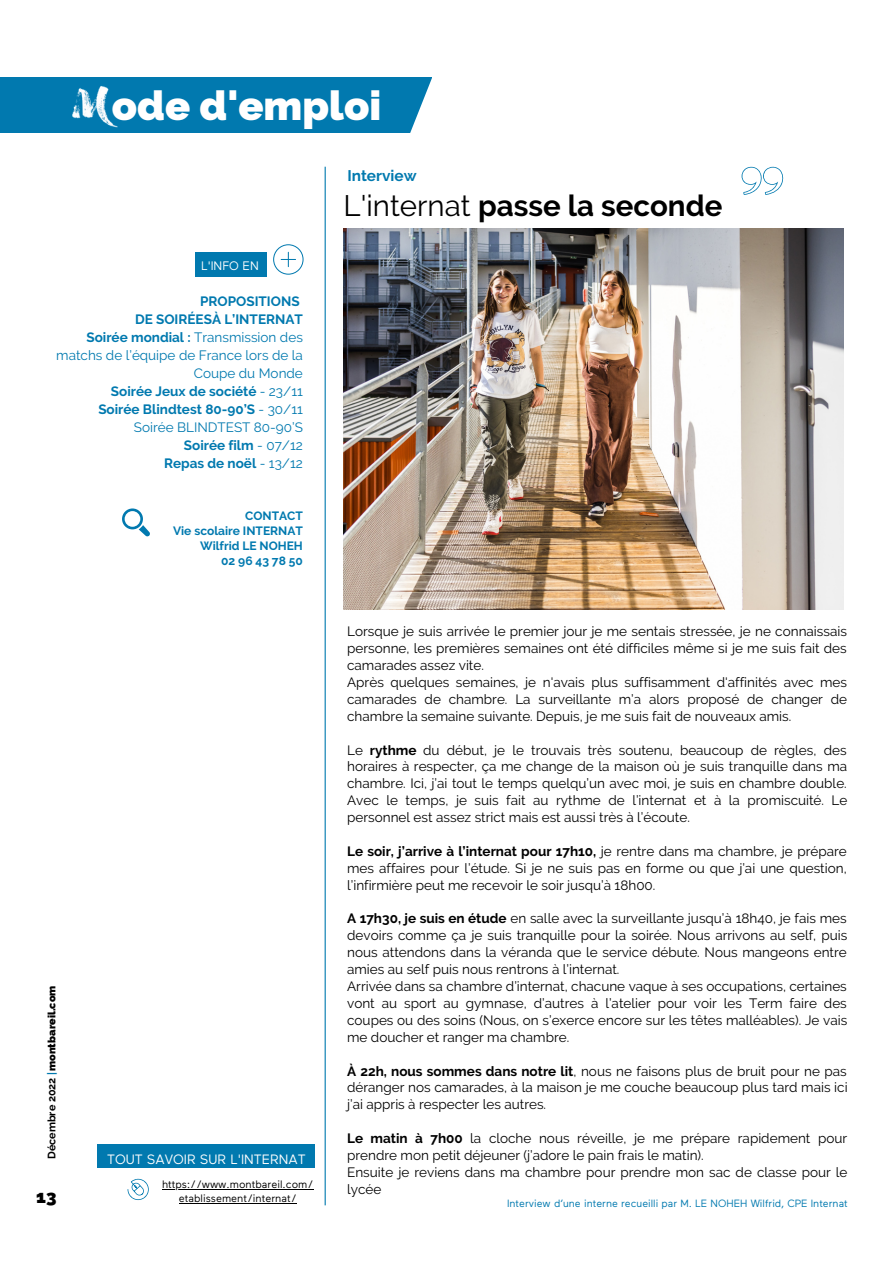
<style>
.page{position:relative;width:894px;height:1264px;background:#fff}
.page>*{position:absolute;margin:0;border:0;box-sizing:border-box;transform-origin:0 0}
.t1{font:800 41.4px "Raleway";color:#fff}
.t2{font:700 29.4px "Raleway";color:#000}
.t3{font:800 18px "Raleway";color:#000}
.t4{font:700 15.3px "Raleway";color:#0179af}
.t5{font:13.5px/17px "Raleway";color:#000}
.t6{font:700 13.5px/18px "Raleway";color:#0179af;text-align:right}
.t7{font:13.5px "Maax";color:#fff}
.t8{font:12.3px "Maax";color:#fff}
.t9{font:700 12px/15px "Raleway";color:#0179af;text-align:right}
.t10{font:10.8px/14.4px "Maax";color:#000;text-align:center}
.t11{font:800 10.8px "Raleway";color:#000}
.t12{font:10.5px "Maax";color:#0179af}
.s1{font-weight:400}
.s2{font-weight:700}
.s3{font-weight:700;color:#0179af}
</style>
<div class="page">
<hr style="left:324px;top:167px;width:1px;height:1038px;background:#0179af">
<svg style="left:122px;top:508px;width:28px;height:28px"></svg>
<svg style="left:127px;top:1178px;width:22px;height:21px"></svg>
<div style="left:98px;top:1144px;width:216px;height:23px;background:#0179af"></div>
<svg style="left:741px;top:167px;width:43px;height:28px"></svg>
<div style="left:0;top:77px;width:431px;height:56px;background:#0179af"></div>
<img style="left:72px;top:86px;width:46px;height:42px">
<img style="left:343px;top:229px;width:500px;height:380px">
<hr style="left:162px;top:1188px;width:151px;height:1px;background:#000">
<hr style="left:179px;top:1203px;width:117px;height:1px;background:#000">
<svg style="left:410px;top:77px;width:22px;height:56px"></svg>
<div style="left:195px;top:253px;width:71px;height:23px;background:#0179af"></div>
<svg style="left:273px;top:244px;width:30px;height:31px"></svg>
<h1 class="t1" style="left:112px;top:81px;width:271px">ode d'emploi</h1>
<p class="t4" style="left:347px;top:167px;width:71px">Interview</p>
<p class="t8" style="left:201px;top:260px;width:59px">L'INFO EN</p>
<p class="t6" style="left:56px;top:292px;width:248px">PROPOSITIONS<br>DE SOIRÉESÀ L’INTERNAT<br>Soirée mondial : <span class="s1">Transmission des matchs de l’équipe de France lors de la<br>Coupe du Monde<br></span>Soirée Jeux de société <span class="s1">- 23/11<br></span>Soirée Blindtest 80-90’S <span class="s1">- 30/11<br>Soirée BLINDTEST 80-90’S<br></span>Soirée film <span class="s1">- 07/12<br></span>Repas de noël <span class="s1">- 13/12</span></p>
<p class="t9" style="left:173px;top:508px;width:131px">CONTACT<br>Vie scolaire INTERNAT<br>Wilfrid LE NOHEH<br>02 96 43 78 50</p>
<p class="t11" style="left:45px;top:1159px;width:175px;rotate:-90deg"><span class="s2">Décembre 2022</span> <span class="s3">|</span>montbareil.com</p>
<h3 class="t3" style="left:36px;top:1186px;width:22px">13</h3>
<p class="t7" style="left:107px;top:1153px;width:200px">TOUT SAVOIR SUR L'INTERNAT</p>
<p class="t10" style="left:162px;top:1177px;width:152px">https://www.montbareil.com/ etablissement/internat/</p>
<h2 class="t2" style="left:343px;top:188px;width:380px"><span class="s1">L'internat</span> passe la seconde</h2>
<p class="t5" style="left:347px;top:623px;width:501px">Lorsque je suis arrivée le premier jour je me sentais stressée, je ne connaissais personne, les premières semaines ont été difficiles même si je me suis fait des camarades assez vite.<br>Après quelques semaines, je n'avais plus suffisamment d'affinités avec mes camarades de chambre. La surveillante m’a alors proposé de changer de chambre la semaine suivante. Depuis, je me suis fait de nouveaux amis.</p>
<p class="t5" style="left:347px;top:741px;width:501px;text-align:justify">Le <span class="s2">rythme</span> du début, je le trouvais très soutenu, beaucoup de règles, des horaires à respecter, ça me change de la maison où je suis tranquille dans ma chambre. Ici, j’ai tout le temps quelqu’un avec moi, je suis en chambre double.<br>Avec le temps, je suis fait au rythme de l’internat et à la promiscuité. Le personnel est assez strict mais est aussi très à l’écoute.</p>
<p class="t5" style="left:347px;top:842px;width:501px;text-align:justify"><span class="s2">Le soir, j’arrive à l’internat pour 17h10,</span> je rentre dans ma chambre, je prépare mes affaires pour l’étude. Si je ne suis pas en forme ou que j’ai une question, l’infirmière peut me recevoir le soir jusqu’à 18h00.</p>
<p class="t5" style="left:347px;top:910px;width:501px"><span class="s2">A 17h30, je suis en étude</span> en salle avec la surveillante jusqu’à 18h40, je fais mes devoirs comme ça je suis tranquille pour la soirée. Nous arrivons au self, puis nous attendons dans la véranda que le service débute. Nous mangeons entre amies au self puis nous rentrons à l’internat.<br>Arrivée dans sa chambre d’internat, chacune vaque à ses occupations, certaines vont au sport au gymnase, d’autres à l’atelier pour voir les Term faire des coupes ou des soins (Nous, on s’exerce encore sur les têtes malléables). Je vais me doucher et ranger ma chambre.</p>
<p class="t5" style="left:347px;top:1062px;width:502px;text-align:justify"><span class="s2">À 22h, nous sommes dans notre lit</span>, nous ne faisons plus de bruit pour ne pas déranger nos camarades, à la maison je me couche beaucoup plus tard mais ici j’ai appris à respecter les autres.</p>
<p class="t5" style="left:347px;top:1129px;width:502px"><span class="s2">Le matin à 7h00</span> la cloche nous réveille, je me prépare rapidement pour prendre mon petit déjeuner (j’adore le pain frais le matin).<br>Ensuite je reviens dans ma chambre pour prendre mon sac de classe pour le lycée</p>
<p class="t12" style="left:507px;top:1198px;width:342px">Interview d’une interne recueilli par M. LE NOHEH Wilfrid, CPE Internat</p>
</div>
